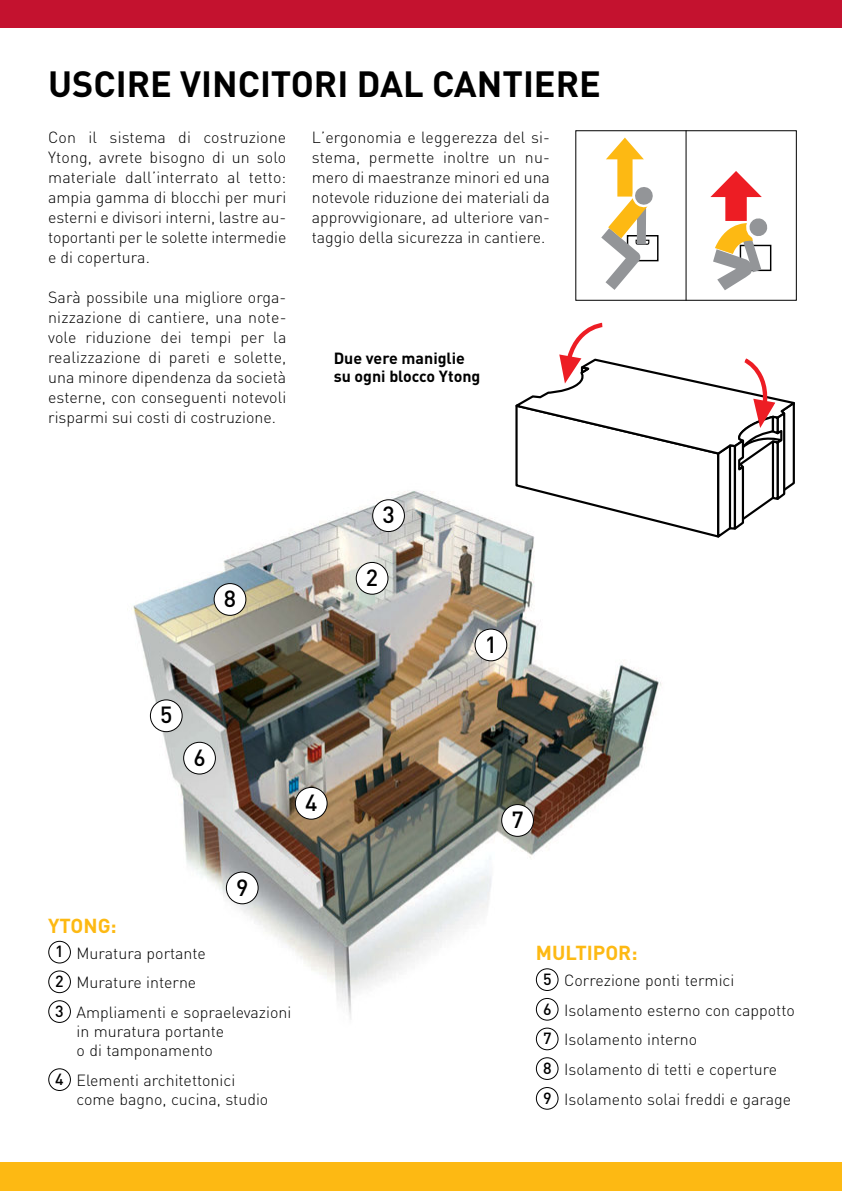
<style>
.page{position:relative;width:842px;height:1191px;background:#fff}
.page>*{position:absolute;margin:0;border:0;box-sizing:border-box;transform-origin:0 0}
.t1{font:700 36px "DIN";color:#000}
.t2{font:500 23.2px "DIN";color:#000}
.t3{font:700 20px "DIN";color:#fdb913}
.t4{font:300 16px/20px "DIN";color:#000}
.t5{font:700 16px/18px "DIN";color:#000}
.t6{font:500 16px/29.6px "DIN";color:#000;text-align:justify}
</style>
<div class="page">
<img style="left:133px;top:491px;width:529px;height:558px">
<svg style="left:710px;top:171px;width:61px;height:119px"></svg>
<svg style="left:601px;top:138px;width:58px;height:152px"></svg>
<hr style="left:686px;top:130px;width:1px;height:170px;background:#000">
<svg style="left:511px;top:323px;width:284px;height:216px"></svg>
<div style="left:0;top:0;width:842px;height:28px;background:#c4122f"></div>
<div style="left:0;top:1162px;width:842px;height:29px;background:#fdb913"></div>
<div style="left:48px;top:940px;width:23px;height:23px;border:2px solid #000;border-radius:50%"></div>
<div style="left:48px;top:970px;width:23px;height:23px;border:2px solid #000;border-radius:50%"></div>
<div style="left:48px;top:1000px;width:23px;height:23px;border:2px solid #000;border-radius:50%"></div>
<div style="left:48px;top:1068px;width:23px;height:23px;border:2px solid #000;border-radius:50%"></div>
<div style="left:536px;top:968px;width:22px;height:23px;border:2px solid #000;border-radius:50%"></div>
<div style="left:536px;top:998px;width:22px;height:22px;border:2px solid #000;border-radius:50%"></div>
<div style="left:536px;top:1027px;width:22px;height:23px;border:2px solid #000;border-radius:50%"></div>
<div style="left:536px;top:1057px;width:22px;height:23px;border:2px solid #000;border-radius:50%"></div>
<div style="left:536px;top:1087px;width:22px;height:22px;border:2px solid #000;border-radius:50%"></div>
<div style="left:475px;top:629px;width:32px;height:32px;background:#fff;border-radius:50%"></div>
<div style="left:474px;top:628px;width:33px;height:33px;border:2px solid #000;border-radius:50%"></div>
<div style="left:356px;top:562px;width:32px;height:32px;background:#fff;border-radius:50%"></div>
<div style="left:356px;top:562px;width:32px;height:32px;border:2px solid #000;border-radius:50%"></div>
<div style="left:373px;top:500px;width:31px;height:31px;background:#fff;border-radius:50%"></div>
<div style="left:372px;top:499px;width:33px;height:33px;border:2px solid #000;border-radius:50%"></div>
<div style="left:295px;top:787px;width:32px;height:32px;background:#fff;border-radius:50%"></div>
<div style="left:295px;top:787px;width:33px;height:32px;border:2px solid #000;border-radius:50%"></div>
<div style="left:151px;top:700px;width:31px;height:31px;background:#fff;border-radius:50%"></div>
<div style="left:150px;top:699px;width:33px;height:33px;border:2px solid #000;border-radius:50%"></div>
<div style="left:184px;top:742px;width:31px;height:32px;background:#fff;border-radius:50%"></div>
<div style="left:183px;top:742px;width:33px;height:32px;border:2px solid #000;border-radius:50%"></div>
<div style="left:226px;top:872px;width:32px;height:31px;background:#fff;border-radius:50%"></div>
<div style="left:226px;top:871px;width:33px;height:33px;border:2px solid #000;border-radius:50%"></div>
<div style="left:502px;top:804px;width:31px;height:32px;background:#fff;border-radius:50%"></div>
<div style="left:501px;top:804px;width:33px;height:33px;border:2px solid #000;border-radius:50%"></div>
<div style="left:214px;top:583px;width:32px;height:32px;background:#fff;border-radius:50%"></div>
<div style="left:214px;top:583px;width:32px;height:33px;border:2px solid #000;border-radius:50%"></div>
<h1 class="t1" style="left:48px;top:71px;width:554px">USCIRE VINCITORI DAL CANTIERE</h1>
<p class="t4" style="left:48px;top:129px;width:240px;text-align:justify">Con il sistema di costruzione Ytong, avrete bisogno di un solo materiale dall’interrato al tetto: ampia gamma di blocchi per muri esterni e divisori interni, lastre au&shy;toportanti per le solette intermedie e di copertura.</p>
<p class="t4" style="left:48px;top:289px;width:240px;text-align:justify">Sarà possibile una migliore orga&shy;nizzazione di cantiere, una note&shy;vole riduzione dei tempi per la realizzazione di pareti e solette, una minore dipendenza da società esterne, con conseguenti notevoli risparmi sui costi di costruzione.</p>
<p class="t4" style="left:312px;top:129px;width:240px;text-align:justify">L’ergonomia e leggerezza del si&shy;stema, permette inoltre un nu&shy;mero di maestranze minori ed una notevole riduzione dei materiali da approvvigionare, ad ulteriore van&shy;taggio della sicurezza in cantiere.</p>
<p class="t5" style="left:334px;top:351px;width:148px">Due vere maniglie su ogni blocco Ytong</p>
<h2 class="t2" style="left:382px;top:507px;width:14px">3</h2>
<h2 class="t2" style="left:224px;top:590px;width:14px">8</h2>
<h2 class="t2" style="left:160px;top:707px;width:14px">5</h2>
<h2 class="t2" style="left:193px;top:749px;width:14px">6</h2>
<h2 class="t2" style="left:305px;top:794px;width:14px">4</h2>
<h2 class="t2" style="left:236px;top:879px;width:14px">9</h2>
<p class="t3" style="left:48px;top:918px;width:70px">YTONG:</p>
<p class="t4" style="left:77px;top:940px;width:216px;line-height:29.6px">Muratura portante<br>Murature interne<br>Ampliamenti e sopraelevazioni</p>
<p class="t4" style="left:77px;top:1023px;width:149px;line-height:19.2px">in muratura portante o di tamponamento</p>
<p class="t4" style="left:77px;top:1072px;width:193px;line-height:19.2px">Elementi architettonici come bagno, cucina, studio</p>
<p class="t6" style="left:55px;top:938px;width:10px">1<br>2<br>3</p>
<p class="t6" style="left:55px;top:1066px;width:10px">4</p>
<h2 class="t2" style="left:366px;top:569px;width:14px">2</h2>
<h2 class="t2" style="left:485px;top:636px;width:14px">1</h2>
<h2 class="t2" style="left:511px;top:811px;width:14px">7</h2>
<p class="t3" style="left:536px;top:946px;width:103px">MULTIPOR:</p>
<p class="t4" style="left:564px;top:967px;width:232px;line-height:29.6px">Correzione ponti termici<br>Isolamento esterno con cappotto<br>Isolamento interno<br>Isolamento di tetti e coperture<br>Isolamento solai freddi e garage</p>
<p class="t6" style="left:543px;top:966px;width:10px">5<br>6<br>7<br>8<br>9</p>
</div>
